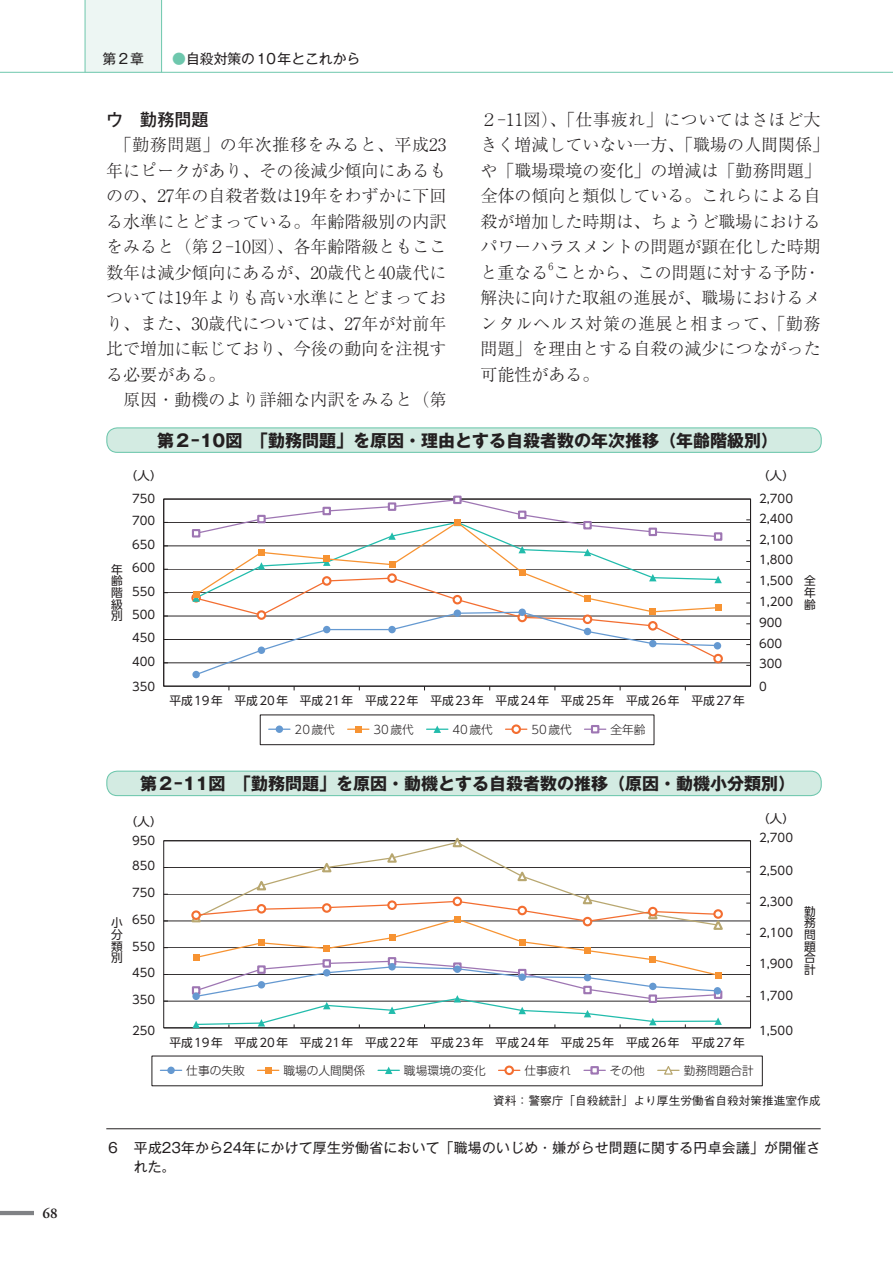
<style>
.page{position:relative;width:893px;height:1263px;background:#fff}
.page>*{position:absolute;margin:0;border:0;box-sizing:border-box;transform-origin:0 0}
.t1{font:300 16.95px/25.5px "Ryumin Pr 6 N";color:#231f20;text-align:justify}
.t2{font:700 16.95px "Gothic MB101 Pr 6 N";color:#231f20}
.t3{font:500 16.95px "Gothic MB101 Pr 6 N";color:#231f20}
.t4{font:600 14.85px "Adobe Garamond Pro";color:#231f20}
.t5{font:13.8px/19.2px "Gothic MB101 Pr 6 N";letter-spacing:.02em;color:#231f20}
.t6{font:13.8px "Gothic MB101 Pr 6 N";color:#231f20}
.t7{font:11.7px/11.7px "UD Shin Go Pro";color:#231f20;text-align:justify}
.t8{font:11.7px "UD Shin Go Pro";letter-spacing:.06em;color:#231f20}
.t9{font:300 11.7px "UD Shin Go Pro";color:#231f20}
.t10{font:500 11.7px "Gothic BBB Pr 6 N";color:#231f20}
.t11{font:11.7px "UD Shin Go Pro";color:#231f20;scale:1.1 1}
.t12{font:300 9.9px "Ryumin Pr 6 N";color:#231f20}
.s1{color:#6ec7ad}
</style>
<div class="page">
<div style="left:107px;top:428px;width:714px;height:24px;background:#d3ebe2;border-radius:10px"></div>
<div style="left:106px;top:427px;width:716px;height:26px;border:1px solid #6ec7ad;border-radius:10px"></div>
<hr style="left:164px;top:522px;width:586px;height:1px;background:#231f20">
<hr style="left:164px;top:546px;width:586px;height:1px;background:#231f20">
<hr style="left:164px;top:569px;width:586px;height:1px;background:#231f20">
<hr style="left:164px;top:592px;width:586px;height:1px;background:#231f20">
<hr style="left:164px;top:616px;width:586px;height:1px;background:#231f20">
<hr style="left:164px;top:639px;width:586px;height:1px;background:#231f20">
<hr style="left:164px;top:663px;width:586px;height:1px;background:#231f20">
<div style="left:260px;top:714px;width:394px;height:31px;border:1px solid #231f20"></div>
<hr style="left:269px;top:728px;width:21px;height:2px;background:#6599d1">
<div style="left:276px;top:725px;width:7px;height:8px;background:#6599d1;border-radius:50%"></div>
<hr style="left:348px;top:728px;width:21px;height:2px;background:#f79332">
<svg style="left:355px;top:726px;width:6px;height:6px"></svg>
<hr style="left:427px;top:728px;width:21px;height:2px;background:#22bcac">
<svg style="left:434px;top:725px;width:7px;height:8px"></svg>
<hr style="left:506px;top:728px;width:21px;height:2px;background:#f36e31">
<div style="left:512px;top:725px;width:8px;height:8px;background:#fff;border-radius:50%"></div>
<div style="left:511px;top:724px;width:10px;height:10px;border:2px solid #f36e31;border-radius:50%"></div>
<hr style="left:584px;top:728px;width:22px;height:2px;background:#9e76b3">
<div style="left:591px;top:725px;width:8px;height:8px;border:2px solid #9e76b3"></div>
<div style="left:453px;top:496px;width:9px;height:8px;border:2px solid #9e76b3"></div>
<div style="left:713px;top:654px;width:10px;height:9px;border:2px solid #f36e31;border-radius:50%"></div>
<div style="left:191px;top:593px;width:10px;height:9px;border:2px solid #f36e31;border-radius:50%"></div>
<svg style="left:192px;top:498px;width:530px;height:176px"></svg>
<div style="left:192px;top:671px;width:8px;height:7px;background:#6599d1;border-radius:50%"></div>
<div style="left:258px;top:646px;width:7px;height:8px;background:#6599d1;border-radius:50%"></div>
<div style="left:323px;top:626px;width:7px;height:7px;background:#6599d1;border-radius:50%"></div>
<div style="left:388px;top:626px;width:8px;height:7px;background:#6599d1;border-radius:50%"></div>
<div style="left:454px;top:609px;width:7px;height:8px;background:#6599d1;border-radius:50%"></div>
<div style="left:518px;top:608px;width:8px;height:8px;background:#6599d1;border-radius:50%"></div>
<div style="left:584px;top:628px;width:7px;height:7px;background:#6599d1;border-radius:50%"></div>
<div style="left:649px;top:640px;width:7px;height:7px;background:#6599d1;border-radius:50%"></div>
<div style="left:714px;top:642px;width:7px;height:7px;background:#6599d1;border-radius:50%"></div>
<div style="left:107px;top:771px;width:714px;height:25px;background:#d3ebe2;border-radius:10px"></div>
<div style="left:106px;top:771px;width:716px;height:25px;border:1px solid #6ec7ad;border-radius:10px"></div>
<hr style="left:164px;top:867px;width:586px;height:1px;background:#231f20">
<hr style="left:164px;top:894px;width:586px;height:1px;background:#231f20">
<hr style="left:164px;top:921px;width:586px;height:1px;background:#231f20">
<hr style="left:164px;top:947px;width:586px;height:1px;background:#231f20">
<hr style="left:164px;top:974px;width:586px;height:1px;background:#231f20">
<hr style="left:164px;top:1001px;width:586px;height:1px;background:#231f20">
<svg style="left:658px;top:1066px;width:21px;height:9px"></svg>
<svg style="left:160px;top:1070px;width:22px;height:1px"></svg>
<div style="left:167px;top:1066px;width:8px;height:8px;background:#6599d1;border-radius:50%"></div>
<svg style="left:258px;top:1067px;width:21px;height:6px"></svg>
<svg style="left:378px;top:1066px;width:21px;height:8px"></svg>
<div style="left:504px;top:1065px;width:10px;height:10px;border:2px solid #f36e31;border-radius:50%"></div>
<svg style="left:584px;top:1070px;width:21px;height:1px"></svg>
<div style="left:591px;top:1067px;width:7px;height:6px;background:#fff"></div>
<div style="left:590px;top:1066px;width:9px;height:8px;border:2px solid #9e76b3"></div>
<svg style="left:190px;top:837px;width:535px;height:191px"></svg>
<div style="left:192px;top:992px;width:8px;height:8px;background:#6599d1;border-radius:50%"></div>
<div style="left:258px;top:981px;width:7px;height:7px;background:#6599d1;border-radius:50%"></div>
<div style="left:323px;top:969px;width:7px;height:7px;background:#6599d1;border-radius:50%"></div>
<div style="left:388px;top:963px;width:8px;height:7px;background:#6599d1;border-radius:50%"></div>
<div style="left:454px;top:965px;width:7px;height:8px;background:#6599d1;border-radius:50%"></div>
<div style="left:518px;top:973px;width:8px;height:8px;background:#6599d1;border-radius:50%"></div>
<div style="left:584px;top:974px;width:7px;height:7px;background:#6599d1;border-radius:50%"></div>
<div style="left:649px;top:983px;width:7px;height:7px;background:#6599d1;border-radius:50%"></div>
<div style="left:714px;top:987px;width:7px;height:7px;background:#6599d1;border-radius:50%"></div>
<hr style="left:106px;top:1128px;width:715px;height:1px;background:#231f20">
<hr style="left:0;top:1211px;width:34px;height:4px;background:#808285">
<div style="left:85px;top:0;width:77px;height:72px;background:#edf6f3"></div>
<hr style="left:0;top:72px;width:893px;height:1px;background:#6ec7ad">
<hr style="left:85px;top:0;width:1px;height:72px;background:#6ec7ad">
<hr style="left:161px;top:0;width:1px;height:72px;background:#6ec7ad">
<p class="t4" style="left:43px;top:1205px;width:17px">68</p>
<p class="t5" style="left:103px;top:48px;width:43px">第２章</p>
<p class="t6" style="left:172px;top:48px;width:190px"><span class="s1">●</span>自殺対策の10年とこれから</p>
<p class="t3" style="left:106px;top:105px;width:104px">ウ　勤務問題</p>
<p class="t1" style="left:106px;top:131px;width:342px;text-indent:9px">「勤務問題」の年次推移をみると、平成23年にピークがあり、その後減少傾向にあるものの、27年の自殺者数は19年をわずかに下回る水準にとどまっている。年齢階級別の内訳をみると（第２-10図）、各年齢階級ともここ数年は減少傾向にあるが、20歳代と40歳代については19年よりも高い水準にとどまっており、また、30歳代については、27年が対前年比で増加に転じており、今後の動向を注視する必要がある。</p>
<p class="t1" style="left:123px;top:386px;width:325px">原因・動機のより詳細な内訳をみると（第</p>
<p class="t1" style="left:480px;top:105px;width:350px;text-align:left">２-11図）、「仕事疲れ」についてはさほど大きく増減していない一方、「職場の人間関係」や「職場環境の変化」の増減は「勤務問題」全体の傾向と類似している。これらによる自殺が増加した時期は、ちょうど職場におけるパワーハラスメントの問題が顕在化した時期と重なることから、この問題に対する予防・</p>
<p class="t12" style="left:549px;top:259px;width:6px">6</p>
<p class="t1" style="left:480px;top:284px;width:342px">解決に向けた取組の進展が、職場におけるメンタルヘルス対策の進展と相まって、「勤務問題」を理由とする自殺の減少につながった可能性がある。</p>
<p class="t2" style="left:157px;top:426px;width:623px">第２-10図　「勤務問題」を原因・理由とする自殺者数の年次推移（年齢階級別）</p>
<p class="t11" style="left:124px;top:466px;width:37px">（人）</p>
<p class="t11" style="left:757px;top:466px;width:37px">（人）</p>
<p class="t7" style="left:132px;top:493px;width:25px">750</p>
<p class="t7" style="left:759px;top:493px;width:36px">2,700</p>
<p class="t7" style="left:132px;top:515px;width:25px">700</p>
<p class="t7" style="left:759px;top:512px;width:36px">2,400</p>
<p class="t7" style="left:132px;top:538px;width:25px">650</p>
<p class="t7" style="left:759px;top:533px;width:36px">2,100</p>
<p class="t7" style="left:759px;top:554px;width:36px">1,800</p>
<p class="t7" style="left:132px;top:561px;width:25px">600</p>
<p class="t7" style="left:111px;top:563px;width:13px">年齢階級別</p>
<p class="t7" style="left:804px;top:575px;width:13px">全年齢</p>
<p class="t7" style="left:759px;top:574px;width:36px">1,500</p>
<p class="t7" style="left:132px;top:585px;width:25px">550</p>
<p class="t7" style="left:759px;top:595px;width:36px">1,200</p>
<p class="t7" style="left:132px;top:608px;width:25px">500</p>
<p class="t7" style="left:759px;top:616px;width:25px">900</p>
<p class="t7" style="left:132px;top:632px;width:25px">450</p>
<p class="t7" style="left:759px;top:637px;width:25px">600</p>
<p class="t7" style="left:132px;top:655px;width:25px">400</p>
<p class="t7" style="left:759px;top:658px;width:25px">300</p>
<p class="t7" style="left:132px;top:681px;width:25px">350</p>
<p class="t7" style="left:759px;top:681px;width:9px">0</p>
<p class="t8" style="left:169px;top:691px;width:577px">平成19年 平成20年 平成21年 平成22年 平成23年 平成24年 平成25年 平成26年 平成27年</p>
<p class="t9" style="left:295px;top:720px;width:42px">20歳代</p>
<p class="t9" style="left:374px;top:720px;width:42px">30歳代</p>
<p class="t9" style="left:452px;top:720px;width:42px">40歳代</p>
<p class="t9" style="left:531px;top:720px;width:42px">50歳代</p>
<p class="t9" style="left:610px;top:720px;width:37px">全年齢</p>
<p class="t2" style="left:140px;top:769px;width:657px">第２-11図　「勤務問題」を原因・動機とする自殺者数の推移（原因・動機小分類別）</p>
<p class="t11" style="left:124px;top:812px;width:37px">（人）</p>
<p class="t11" style="left:757px;top:809px;width:37px">（人）</p>
<p class="t7" style="left:132px;top:834px;width:25px">950</p>
<p class="t7" style="left:132px;top:860px;width:25px">850</p>
<p class="t7" style="left:759px;top:832px;width:36px">2,700</p>
<p class="t7" style="left:759px;top:864px;width:36px">2,500</p>
<p class="t7" style="left:132px;top:886px;width:25px">750</p>
<p class="t7" style="left:759px;top:895px;width:36px">2,300</p>
<p class="t7" style="left:111px;top:917px;width:13px">小分類別</p>
<p class="t7" style="left:804px;top:905px;width:13px">勤務問題合計</p>
<p class="t7" style="left:132px;top:913px;width:25px">650</p>
<p class="t7" style="left:759px;top:927px;width:36px">2,100</p>
<p class="t7" style="left:132px;top:940px;width:25px">550</p>
<p class="t7" style="left:759px;top:958px;width:36px">1,900</p>
<p class="t7" style="left:132px;top:967px;width:25px">450</p>
<p class="t7" style="left:132px;top:993px;width:25px">350</p>
<p class="t7" style="left:132px;top:1024px;width:25px">250</p>
<p class="t8" style="left:169px;top:1033px;width:577px">平成19年 平成20年 平成21年 平成22年 平成23年 平成24年 平成25年 平成26年 平成27年</p>
<p class="t7" style="left:759px;top:989px;width:36px">1,700</p>
<p class="t7" style="left:759px;top:1024px;width:36px">1,500</p>
<p class="t9" style="left:186px;top:1061px;width:60px">仕事の失敗</p>
<p class="t9" style="left:283px;top:1061px;width:83px">職場の人間関係</p>
<p class="t9" style="left:404px;top:1061px;width:83px">職場環境の変化</p>
<p class="t9" style="left:524px;top:1061px;width:48px">仕事疲れ</p>
<p class="t9" style="left:610px;top:1061px;width:37px">その他</p>
<p class="t9" style="left:684px;top:1061px;width:72px">勤務問題合計</p>
<p class="t10" style="left:493px;top:1091px;width:329px">資料：警察庁「自殺統計」より厚生労働省自殺対策推進室作成</p>
<p class="t5" style="left:134px;top:1137px;width:688px;text-indent:-28px">６ 平成23年から24年にかけて厚生労働省において「職場のいじめ・嫌がらせ問題に関する円卓会議」が開催された。</p>
</div>
